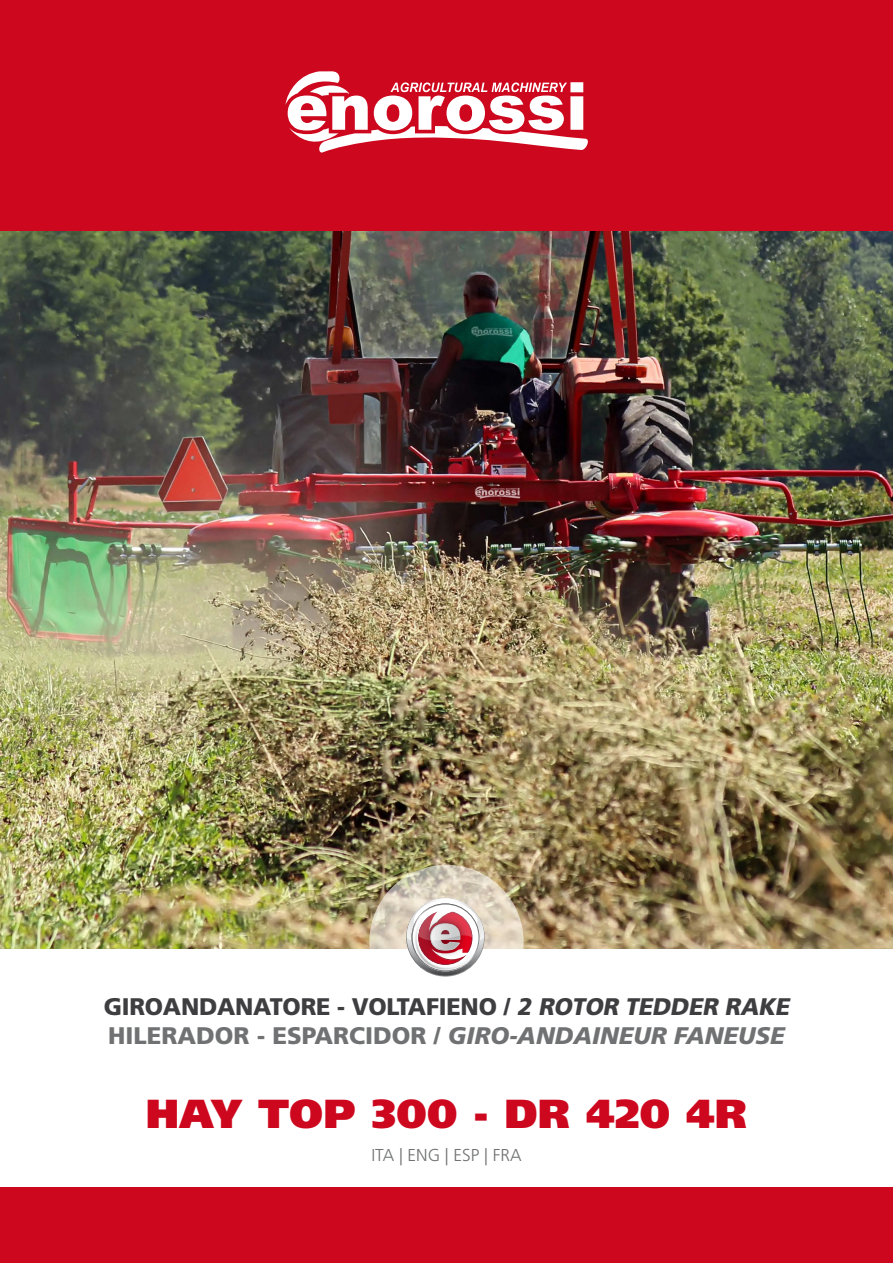
<style>
.page{position:relative;width:893px;height:1263px;background:#fff}
.page>*{position:absolute;margin:0;border:0;box-sizing:border-box;transform-origin:0 0}
.t1{font:900 40.5px "Frutiger LT Std";letter-spacing:.01em;color:#cd071e}
.t2{font:900 24px/28.8px "Frutiger LT Std";letter-spacing:-.01em;color:#3e3d40}
.t3{font:300 17.25px "Frutiger LT Std";color:#707172}
.s1{font-style:italic}
.s2{color:#707172}
.s3{font-style:italic;color:#707172}
</style>
<div class="page">
<img style="left:0;top:231px;width:893px;height:717px">
<div style="left:0;top:0;width:893px;height:231px;background:#cd071e"></div>
<div style="left:0;top:1187px;width:893px;height:76px;background:#cd071e"></div>
<svg style="left:285px;top:71px;width:303px;height:82px"></svg>
<svg style="left:369px;top:865px;width:155px;height:154px"></svg>
<svg style="left:407px;top:898px;width:77px;height:67px"></svg>
<img style="left:408px;top:911px;width:67px;height:65px">
<p class="t2" style="left:104px;top:992px;width:692px">GIROANDANATORE - VOLTAFIENO / <span class="s1">2 ROTOR TEDDER RAKE<br></span><span class="s2">HILERADOR - ESPARCIDOR /</span> <span class="s3">GIRO-ANDAINEUR FANEUSE</span></p>
<h1 class="t1" style="left:146px;top:1088px;width:603px">HAY TOP 300 - DR 420 4R</h1>
<p class="t3" style="left:371px;top:1145px;width:152px">ITA | ENG | ESP | FRA</p>
</div>
